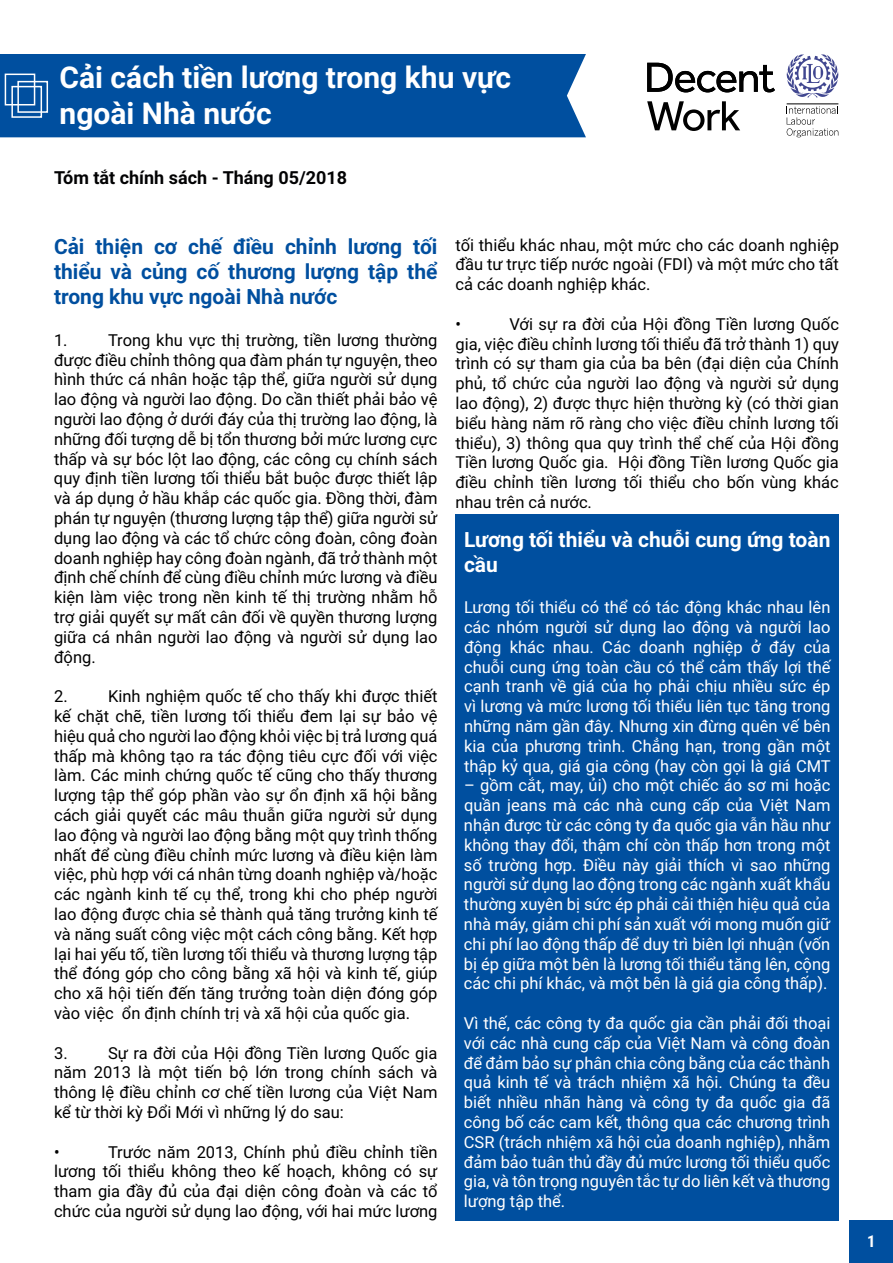
<style>
.page{position:relative;width:893px;height:1263px;background:#fff}
.page>*{position:absolute;margin:0;border:0;box-sizing:border-box;transform-origin:0 0}
.t1{font:700 30px/36px "Roboto";color:#fff}
.t2{font:700 21px/25.2px "Roboto";color:#004f9f;text-align:justify}
.t3{font:700 21px/25.2px "Roboto";color:#fff}
.t4{font:700 18px "Roboto";color:#020203}
.t5{font:16.5px/19.8px "Roboto";color:#000;text-align:justify}
.t6{font:16.5px/19.8px "Roboto";color:#fff;text-align:justify}
.t7{font:700 16.5px "Roboto Condensed";color:#fff}
</style>
<div class="page">
<div style="left:455px;top:514px;width:384px;height:707px;background:#004f9f"></div>
<div style="left:0;top:54px;width:586px;height:83px;background:#004f9f"></div>
<svg style="left:787px;top:106px;width:51px;height:31px"></svg>
<hr style="left:787px;top:104px;width:51px;height:1px;background:#000">
<svg style="left:786px;top:54px;width:53px;height:44px"></svg>
<div style="left:5px;top:74px;width:30px;height:31px;border:2px solid #fff"></div>
<div style="left:17px;top:81px;width:31px;height:32px;border:2px solid #fff"></div>
<div style="left:11px;top:86px;width:31px;height:32px;border:2px solid #fff"></div>
<div style="left:850px;top:1221px;width:43px;height:42px;background:#004f9f"></div>
<svg style="left:647px;top:63px;width:128px;height:29px"></svg>
<svg style="left:647px;top:101px;width:93px;height:30px"></svg>
<h1 class="t1" style="left:60px;top:58px;width:453px">Cải cách tiền lương trong khu vực ngoài Nhà nước</h1>
<p class="t4" style="left:54px;top:165px;width:295px">Tóm tắt chính sách - Tháng 05/2018</p>
<p class="t2" style="left:54px;top:233px;width:385px">Cải thiện cơ chế điều chỉnh lương tối thiểu và củng cố thương lượng tập thể trong khu vực ngoài Nhà nước</p>
<p class="t5" style="left:54px;top:329px;width:15px">1.</p>
<p class="t5" style="left:54px;top:329px;width:385px;text-indent:54px">Trong khu vực thị trường, tiền lương thường được điều chỉnh thông qua đàm phán tự nguyện, theo hình thức cá nhân hoặc tập thể, giữa người sử dụng lao động và người lao động. Do cần thiết phải bảo vệ người lao động ở dưới đáy của thị trường lao động, là những đối tượng dễ bị tổn thương bởi mức lương cực thấp và sự bóc lột lao động, các công cụ chính sách quy định tiền lương tối thiểu bắt buộc được thiết lập và áp dụng ở hầu khắp các quốc gia. Đồng thời, đàm phán tự nguyện (thương lượng tập thể) giữa người sử dụng lao động và các tổ chức công đoàn, công đoàn doanh nghiệp hay công đoàn ngành, đã trở thành một định chế chính để cùng điều chỉnh mức lương và điều kiện làm việc trong nền kinh tế thị trường nhằm hỗ trợ giải quyết sự mất cân đối về quyền thương lượng giữa cá nhân người lao động và người sử dụng lao động.</p>
<p class="t5" style="left:54px;top:686px;width:15px">2.</p>
<p class="t5" style="left:54px;top:686px;width:385px;text-indent:54px">Kinh nghiệm quốc tế cho thấy khi được thiết kế chặt chẽ, tiền lương tối thiểu đem lại sự bảo vệ hiệu quả cho người lao động khỏi việc bị trả lương quá thấp mà không tạo ra tác động tiêu cực đối với việc làm. Các minh chứng quốc tế cũng cho thấy thương lượng tập thể góp phần vào sự ổn định xã hội bằng cách giải quyết các mâu thuẫn giữa người sử dụng lao động và người lao động bằng một quy trình thống nhất để cùng điều chỉnh mức lương và điều kiện làm việc, phù hợp với cá nhân từng doanh nghiệp và/hoặc các ngành kinh tế cụ thể, trong khi cho phép người lao động được chia sẻ thành quả tăng trưởng kinh tế và năng suất công việc một cách công bằng. Kết hợp lại hai yếu tố, tiền lương tối thiểu và thương lượng tập thể đóng góp cho công bằng xã hội và kinh tế, giúp cho xã hội tiến đến tăng trưởng toàn diện đóng góp vào việc ổn định chính trị và xã hội của quốc gia.</p>
<p class="t5" style="left:54px;top:1042px;width:15px">3.</p>
<p class="t5" style="left:54px;top:1042px;width:385px;text-indent:54px">Sự ra đời của Hội đồng Tiền lương Quốc gia năm 2013 là một tiến bộ lớn trong chính sách và thông lệ điều chỉnh cơ chế tiền lương của Việt Nam kể từ thời kỳ Đổi Mới vì những lý do sau:</p>
<p class="t5" style="left:54px;top:1141px;width:7px">•</p>
<p class="t5" style="left:54px;top:1141px;width:385px;text-indent:54px">Trước năm 2013, Chính phủ điều chỉnh tiền lương tối thiểu không theo kế hoạch, không có sự tham gia đầy đủ của đại diện công đoàn và các tổ chức của người sử dụng lao động, với hai mức lương</p>
<p class="t5" style="left:455px;top:234px;width:385px">tối thiểu khác nhau, một mức cho các doanh nghiệp đầu tư trực tiếp nước ngoài (FDI) và một mức cho tất cả các doanh nghiệp khác.</p>
<p class="t5" style="left:455px;top:313px;width:7px">•</p>
<p class="t5" style="left:455px;top:313px;width:385px;text-indent:54px">Với sự ra đời của Hội đồng Tiền lương Quốc gia, việc điều chỉnh lương tối thiểu đã trở thành 1) quy trình có sự tham gia của ba bên (đại diện của Chính phủ, tổ chức của người lao động và người sử dụng lao động), 2) được thực hiện thường kỳ (có thời gian biểu hàng năm rõ ràng cho việc điều chỉnh lương tối thiểu), 3) thông qua quy trình thể chế của Hội đồng Tiền lương Quốc gia. Hội đồng Tiền lương Quốc gia điều chỉnh tiền lương tối thiểu cho bốn vùng khác nhau trên cả nước.</p>
<p class="t3" style="left:464px;top:526px;width:368px">Lương tối thiểu và chuỗi cung ứng toàn cầu</p>
<p class="t6" style="left:464px;top:597px;width:368px">Lương tối thiểu có thể có tác động khác nhau lên các nhóm người sử dụng lao động và người lao động khác nhau. Các doanh nghiệp ở đáy của chuỗi cung ứng toàn cầu có thể cảm thấy lợi thế cạnh tranh về giá của họ phải chịu nhiều sức ép vì lương và mức lương tối thiểu liên tục tăng trong những năm gần đây. Nhưng xin đừng quên vế bên kia của phương trình. Chẳng hạn, trong gần một thập kỷ qua, giá gia công (hay còn gọi là giá CMT</p>
<p class="t6" style="left:464px;top:775px;width:368px">– gồm cắt, may, ủi) cho một chiếc áo sơ mi hoặc quần jeans mà các nhà cung cấp của Việt Nam nhận được từ các công ty đa quốc gia vẫn hầu như không thay đổi, thậm chí còn thấp hơn trong một số trường hợp. Điều này giải thích vì sao những người sử dụng lao động trong các ngành xuất khẩu thường xuyên bị sức ép phải cải thiện hiệu quả của nhà máy, giảm chi phí sản xuất với mong muốn giữ chi phí lao động thấp để duy trì biên lợi nhuận (vốn bị ép giữa một bên là lương tối thiểu tăng lên, cộng các chi phí khác, và một bên là giá gia công thấp).</p>
<p class="t6" style="left:464px;top:1012px;width:368px">Vì thế, các công ty đa quốc gia cần phải đối thoại với các nhà cung cấp của Việt Nam và công đoàn để đảm bảo sự phân chia công bằng của các thành quả kinh tế và trách nhiệm xã hội. Chúng ta đều biết nhiều nhãn hàng và công ty đa quốc gia đã công bố các cam kết, thông qua các chương trình CSR (trách nhiệm xã hội của doanh nghiệp), nhằm đảm bảo tuân thủ đầy đủ mức lương tối thiểu quốc gia, và tôn trọng nguyên tắc tự do liên kết và thương lượng tập thể.</p>
<p class="t7" style="left:867px;top:1230px;width:10px">1</p>
</div>
